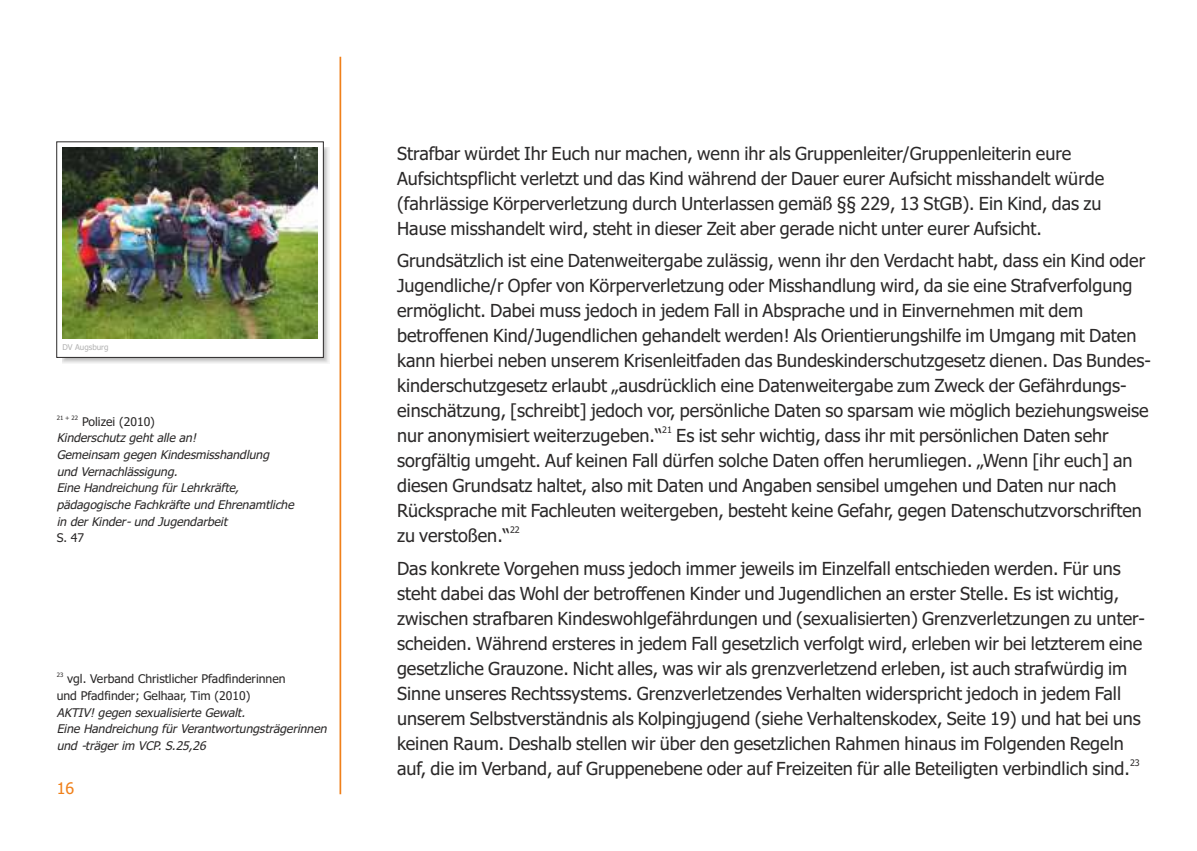
<style>
.page{position:relative;width:1197px;height:851px;background:#fff}
.page>*{position:absolute;margin:0;border:0;box-sizing:border-box;transform-origin:0 0}
.t1{font:18px/25px "Tahoma";color:#2b2929}
.t2{font:16px "Tahoma";color:#f0801a}
.t3{font:italic 12px/16.6px "Tahoma Faux";color:#2b2929}
.t4{font:12px/16.6px "Tahoma";color:#2b2929}
.t5{font:9px "Tahoma";color:#2b2929}
.t6{font:8px "Tahoma";color:#b3b3b3}
.t7{font:6px "Tahoma";color:#2b2929}
</style>
<div class="page">
<hr style="left:339px;top:57px;width:2px;height:737px;background:#f0801a">
<img style="left:62px;top:147px;width:267px;height:216px">
<svg style="left:56px;top:141px;width:268px;height:217px"></svg>
<img style="left:62px;top:147px;width:256px;height:192px">
<p class="t6" style="left:62px;top:344px;width:48px">DV Augsburg</p>
<p class="t7" style="left:57px;top:415px;width:23px">21 + 22</p>
<p class="t4" style="left:82px;top:414px;width:74px">Polizei (2010)</p>
<p class="t3" style="left:57px;top:431px;width:238px">Kinderschutz geht alle an!<br>Gemeinsam gegen Kindesmisshandlung<br>und Vernachlässigung.<br>Eine Handreichung für Lehrkräfte, pädagogische Fachkräfte und Ehrenamtliche in der Kinder- und Jugendarbeit</p>
<p class="t4" style="left:57px;top:530px;width:29px">S. 47</p>
<p class="t7" style="left:57px;top:672px;width:8px">23</p>
<p class="t4" style="left:57px;top:671px;width:230px;text-indent:10px">vgl. Verband Christlicher Pfadfinderinnen und Pfadfinder; Gelhaar, Tim (2010)</p>
<p class="t3" style="left:57px;top:705px;width:271px">AKTIV! gegen sexualisierte Gewalt.<br>Eine Handreichung für Verantwortungsträgerinnen und -träger im VCP. S.25,26</p>
<p class="t2" style="left:57px;top:781px;width:19px">16</p>
<p class="t1" style="left:397px;top:142px;width:708px">Strafbar würdet Ihr Euch nur machen, wenn ihr als Gruppenleiter/Gruppenleiterin eure Aufsichtspflicht verletzt und das Kind während der Dauer eurer Aufsicht misshandelt würde (fahrlässige Körperverletzung durch Unterlassen gemäß §§ 229, 13 StGB). Ein Kind, das zu Hause misshandelt wird, steht in dieser Zeit aber gerade nicht unter eurer Aufsicht.</p>
<p class="t1" style="left:397px;top:250px;width:755px">Grundsätzlich ist eine Datenweitergabe zulässig, wenn ihr den Verdacht habt, dass ein Kind oder Jugendliche/r Opfer von Körperverletzung oder Misshandlung wird, da sie eine Strafverfolgung ermöglicht. Dabei muss jedoch in jedem Fall in Absprache und in Einvernehmen mit dem betroffenen Kind/Jugendlichen gehandelt werden! Als Orientierungshilfe im Umgang mit Daten kann hierbei neben unserem Krisenleitfaden das Bundeskinderschutzgesetz dienen. Das Bundes&shy;kinderschutzgesetz erlaubt „ausdrücklich eine Datenweitergabe zum Zweck der Gefährdungs&shy;einschätzung, [schreibt] jedoch vor, persönliche Daten so sparsam wie möglich beziehungsweise</p>
<p class="t5" style="left:662px;top:426px;width:11px">21</p>
<p class="t1" style="left:397px;top:425px;width:746px">nur anonymisiert weiterzugeben.“ Es ist sehr wichtig, dass ihr mit persönlichen Daten sehr sorgfältig umgeht. Auf keinen Fall dürfen solche Daten offen herumliegen. „Wenn [ihr euch] an diesen Grundsatz haltet, also mit Daten und Angaben sensibel umgehen und Daten nur nach Rücksprache mit Fachleuten weitergeben, besteht keine Gefahr, gegen Datenschutzvorschriften</p>
<p class="t5" style="left:510px;top:526px;width:11px">22</p>
<p class="t1" style="left:397px;top:521px;width:725px;line-height:32.6px">zu verstoßen.“<br>Das konkrete Vorgehen muss jedoch immer jeweils im Einzelfall entschieden werden. Für uns</p>
<p class="t1" style="left:397px;top:582px;width:749px">steht dabei das Wohl der betroffenen Kinder und Jugendlichen an erster Stelle. Es ist wichtig, zwischen strafbaren Kindeswohlgefährdungen und (sexualisierten) Grenzverletzungen zu unter&shy;scheiden. Während ersteres in jedem Fall gesetzlich verfolgt wird, erleben wir bei letzterem eine gesetzliche Grauzone. Nicht alles, was wir als grenzverletzend erleben, ist auch strafwürdig im Sinne unseres Rechtssystems. Grenzverletzendes Verhalten widerspricht jedoch in jedem Fall unserem Selbstverständnis als Kolpingjugend (siehe Verhaltenskodex, Seite 19) und hat bei uns keinen Raum. Deshalb stellen wir über den gesetzlichen Rahmen hinaus im Folgenden Regeln</p>
<p class="t5" style="left:1129px;top:759px;width:11px">23</p>
<p class="t1" style="left:397px;top:757px;width:734px">auf, die im Verband, auf Gruppenebene oder auf Freizeiten für alle Beteiligten verbindlich sind.</p>
</div>
